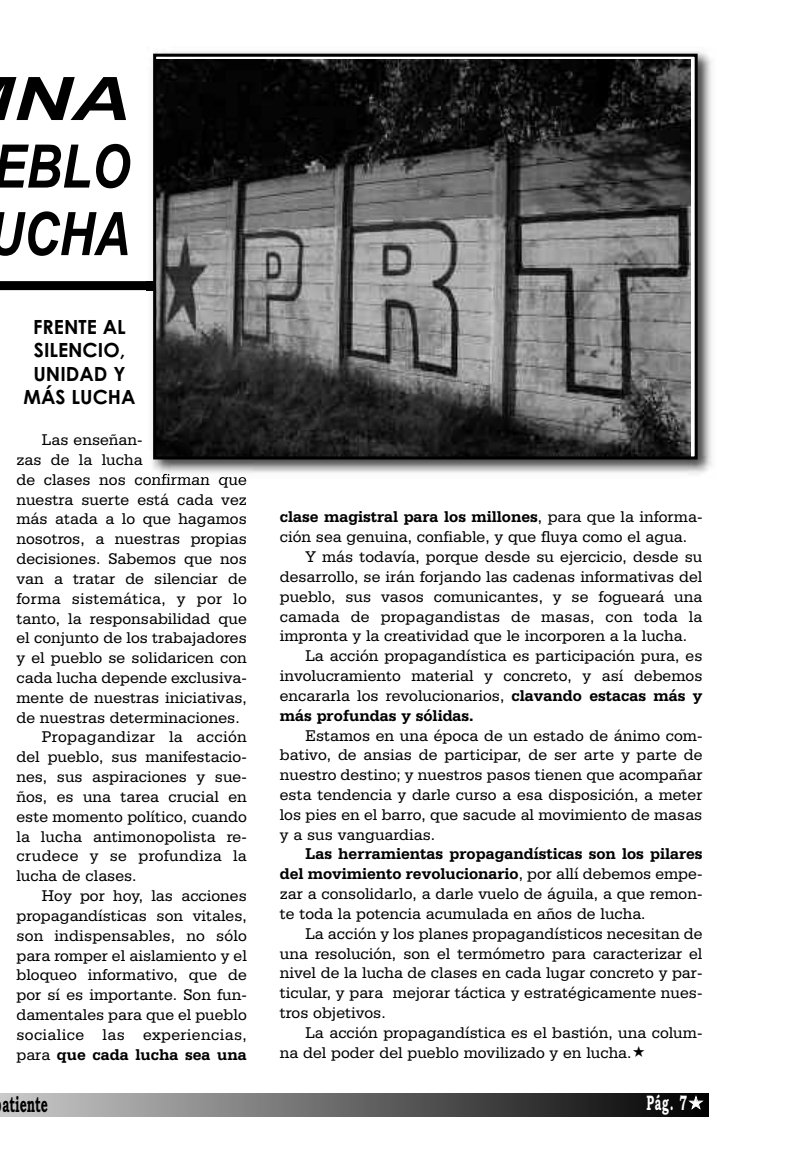
<style>
.page{position:relative;width:787px;height:1170px;background:#fff}
.page>*{position:absolute;margin:0;border:0;box-sizing:border-box;transform-origin:0 0}
.t1{font:italic 700 60px/67.5px "Arial Narrow";color:#000;text-align:center;scale:1.65 1}
.t2{font:700 22.5px "Bookman Old Style";color:#000;scale:.55 1}
.t3{font:700 21px "Bookman Old Style";color:#fff;scale:.55 1}
.t4{font:700 19.5px/23.4px "Century Gothic";color:#000;text-align:center}
.t5{font:16.5px/19.8px "Serifa BT";color:#000;text-align:justify}
.t6{font:700 16.5px "Serifa BT";color:#000}
.t7{font:16.5px "Serifa BT";letter-spacing:.02em;color:#000}
.s1{font-weight:400}
.s2{font-weight:700}
</style>
<div class="page">
<div style="left:0;top:1093px;width:708px;height:23px;background:linear-gradient(to right,#cacaca,#010101)"></div>
<div style="left:0;top:281px;width:253px;height:9px;background:#000"></div>
<img style="left:147px;top:51px;width:565px;height:423px">
<img style="left:147px;top:317px;width:105px;height:162px">
<img style="left:147px;top:281px;width:6px;height:9px">
<img style="left:157px;top:59px;width:533px;height:396px">
<div style="left:153px;top:54px;width:544px;height:405px;border:3px solid #000"></div>
<svg style="left:689px;top:1096px;width:13px;height:12px"></svg>
<h1 class="t1" style="left:-12px;top:66px;width:88px">NA<br>EBLO<br>UCHA</h1>
<p class="t4" style="left:23px;top:315px;width:114px">FRENTE AL<br>SILENCIO,<br>UNIDAD Y<br>MÁS LUCHA</p>
<p class="t5" style="left:42px;top:429px;width:102px">Las enseñan-</p>
<p class="t5" style="left:16px;top:449px;width:128px">zas de la lucha</p>
<p class="t5" style="left:16px;top:469px;width:232px">de clases nos confirman que</p>
<p class="t5" style="left:16px;top:489px;width:232px">nuestra suerte está cada vez</p>
<p class="t5" style="left:16px;top:509px;width:232px">más atada a lo que hagamos</p>
<p class="t5" style="left:16px;top:528px;width:232px">nosotros, a nuestras propias</p>
<p class="t5" style="left:16px;top:548px;width:232px">decisiones. Sabemos que nos</p>
<p class="t5" style="left:16px;top:568px;width:232px">van a tratar de silenciar de</p>
<p class="t5" style="left:16px;top:588px;width:232px">forma sistemática, y por lo</p>
<p class="t5" style="left:16px;top:608px;width:232px">tanto, la responsabilidad que</p>
<p class="t5" style="left:16px;top:627px;width:232px">el conjunto de los trabajadores</p>
<p class="t5" style="left:16px;top:647px;width:232px">y el pueblo se solidaricen con</p>
<p class="t5" style="left:16px;top:667px;width:232px">cada lucha depende exclusiva-</p>
<p class="t5" style="left:16px;top:687px;width:232px">mente de nuestras iniciativas,</p>
<p class="t5" style="left:16px;top:707px;width:225px">de nuestras determinaciones.</p>
<p class="t7" style="left:42px;top:727px;width:206px">Propagandizar la acción</p>
<p class="t5" style="left:16px;top:746px;width:232px">del pueblo, sus manifestacio-</p>
<p class="t5" style="left:16px;top:766px;width:232px">nes, sus aspiraciones y sue-</p>
<p class="t5" style="left:16px;top:786px;width:232px">ños, es una tarea crucial en</p>
<p class="t5" style="left:16px;top:806px;width:232px">este momento político, cuando</p>
<p class="t5" style="left:16px;top:826px;width:232px">la lucha antimonopolista re-</p>
<p class="t7" style="left:16px;top:846px;width:232px">crudece y se profundiza la</p>
<p class="t5" style="left:16px;top:865px;width:122px">lucha de clases.</p>
<p class="t5" style="left:42px;top:885px;width:206px">Hoy por hoy, las acciones</p>
<p class="t5" style="left:16px;top:905px;width:232px">propagandísticas son vitales,</p>
<p class="t5" style="left:16px;top:925px;width:232px">son indispensables, no sólo</p>
<p class="t5" style="left:16px;top:944px;width:232px">para romper el aislamiento y el</p>
<p class="t5" style="left:16px;top:964px;width:232px">bloqueo informativo, que de</p>
<p class="t5" style="left:16px;top:984px;width:232px">por sí es importante. Son fun-</p>
<p class="t5" style="left:16px;top:1004px;width:232px">damentales para que el pueblo</p>
<p class="t7" style="left:16px;top:1024px;width:232px">socialice las experiencias,</p>
<p class="t6" style="left:16px;top:1044px;width:232px"><span class="s1">para</span> que cada lucha sea una</p>
<p class="t6" style="left:280px;top:507px;width:424px">clase magistral para los millones<span class="s1">, para que la informa-</span></p>
<p class="t5" style="left:280px;top:526px;width:409px">ción sea genuina, confiable, y que fluya como el agua.</p>
<p class="t5" style="left:305px;top:546px;width:398px">Y más todavía, porque desde su ejercicio, desde su</p>
<p class="t5" style="left:280px;top:566px;width:424px">desarrollo, se irán forjando las cadenas informativas del</p>
<p class="t5" style="left:280px;top:586px;width:424px">pueblo, sus vasos comunicantes, y se fogueará una</p>
<p class="t5" style="left:280px;top:606px;width:424px">camada de propagandistas de masas, con toda la</p>
<p class="t5" style="left:280px;top:625px;width:409px">impronta y la creatividad que le incorporen a la lucha.</p>
<p class="t5" style="left:305px;top:645px;width:398px">La acción propagandística es participación pura, es</p>
<p class="t5" style="left:280px;top:665px;width:424px">involucramiento material y concreto, y así debemos</p>
<p class="t5" style="left:280px;top:685px;width:424px">encararla los revolucionarios, <span class="s2">clavando estacas más y</span></p>
<p class="t6" style="left:280px;top:705px;width:195px">más profundas y sólidas.</p>
<p class="t5" style="left:280px;top:724px;width:424px;text-indent:26px">Estamos en una época de un estado de ánimo com&shy;bativo, de ansias de participar, de ser arte y parte de nuestro destino; y nuestros pasos tienen que acompañar esta tendencia y darle curso a esa disposición, a meter los pies en el barro, que sacude al movimiento de masas y a sus vanguardias.</p>
<p class="t5" style="left:280px;top:843px;width:424px;text-indent:26px"><span class="s2">Las herramientas propagandísticas son los pilares del movimiento revolucionario</span>, por allí debemos empe&shy;zar a consolidarlo, a darle vuelo de águila, a que remon&shy;te toda la potencia acumulada en años de lucha.</p>
<p class="t5" style="left:280px;top:923px;width:424px;text-indent:26px">La acción y los planes propagandísticos necesitan de una resolución, son el termómetro para caracterizar el nivel de la lucha de clases en cada lugar concreto y par&shy;ticular, y para mejorar táctica y estratégicamente nues&shy;tros objetivos.</p>
<p class="t5" style="left:280px;top:1022px;width:424px;text-indent:26px">La acción propagandística es el bastión, una colum&shy;na del poder del pueblo movilizado y en lucha.</p>
<h2 class="t2" style="left:2px;top:1090px;width:85px">atiente</h2>
<p class="t3" style="left:646px;top:1090px;width:76px">Pág. 7</p>
</div>
